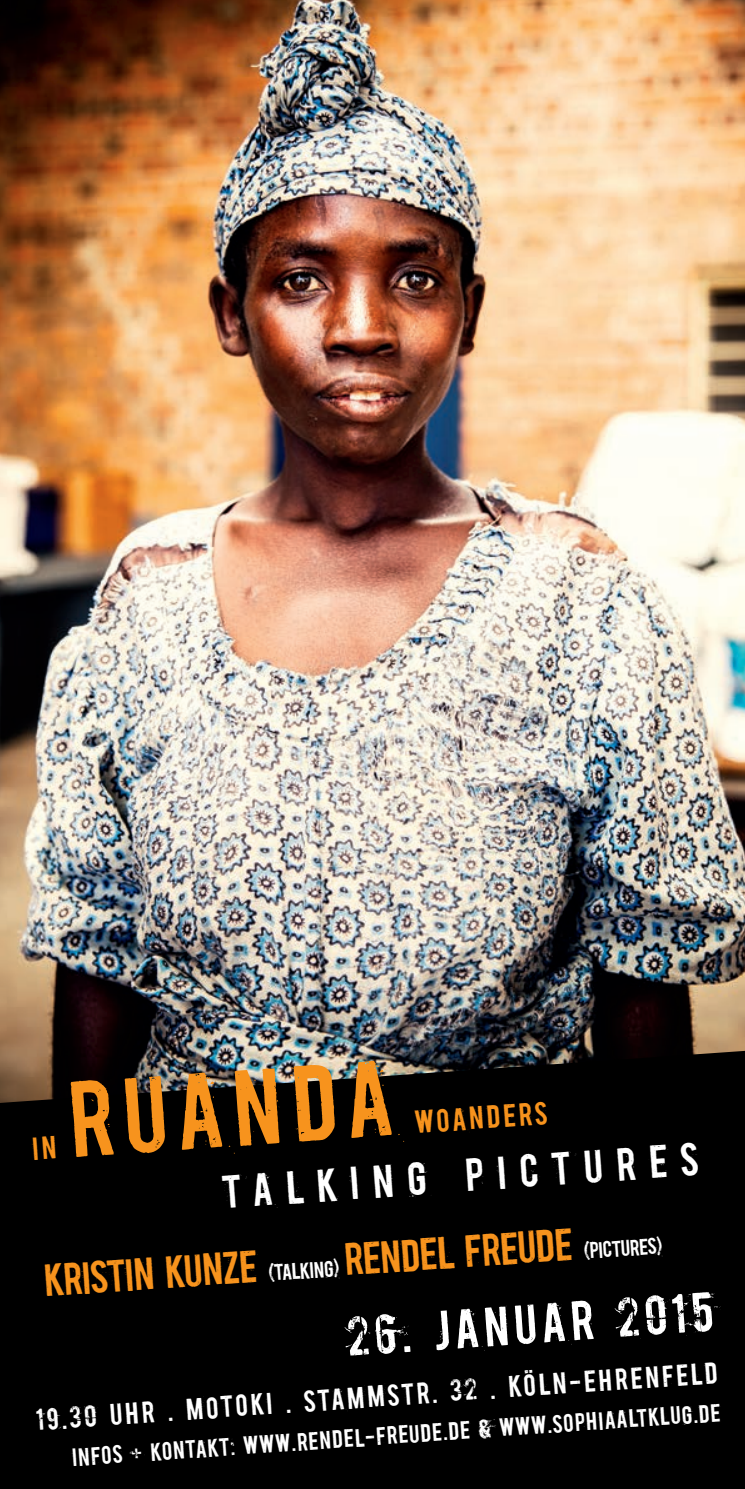
<style>
.page{position:relative;width:745px;height:1489px;background:#fff}
.page>*{position:absolute;margin:0;border:0;box-sizing:border-box;transform-origin:0 0}
.t1{font:106.75px "Boycott";color:#f7931d}
.t2{font:55px "Boycott";color:#fff}
.t3{font:46px "Boycott";color:#fff}
.t4{font:45px "Boycott";color:#f7931d}
.t5{font:32px "Boycott";color:#f7931d}
.t6{font:30px "Boycott";color:#fff}
.t7{font:25px "Boycott";color:#fff}
.s1{font-size:22.5px;color:#fff}
</style>
<div class="page">
<img style="left:0;top:0;width:744px;height:1050px">
<div style="left:0;top:1050px;width:744px;height:438px;background:#000"></div>
<svg style="left:31px;top:1135px;width:25px;height:25px"></svg>
<h1 class="t1" style="left:64px;top:1061px;width:325px;rotate:-4deg">RUANDA</h1>
<p class="t5" style="left:413px;top:1104px;width:134px;rotate:-4deg">WOANDERS</p>
<h3 class="t3" style="left:221px;top:1166px;width:477px;rotate:-4deg">TALKING PICTURES</h3>
<h3 class="t4" style="left:42px;top:1255px;width:620px;rotate:-4deg">KRISTIN KUNZE <span class="s1">(TALKING)</span> RENDEL FREUDE <span class="s1">(PICTURES)</span></h3>
<h2 class="t2" style="left:345px;top:1306px;width:367px;rotate:-4deg">26. JANUAR 2015</h2>
<p class="t6" style="left:36px;top:1403px;width:683px;rotate:-4deg">19.30 UHR . MOTOKI . STAMMSTR. 32 . KÖLN-EHRENFELD</p>
<p class="t7" style="left:71px;top:1443px;width:650px;rotate:-4deg">INFOS + KONTAKT: WWW.RENDEL-FREUDE.DE &amp; WWW.SOPHIAALTKLUG.DE</p>
</div>
